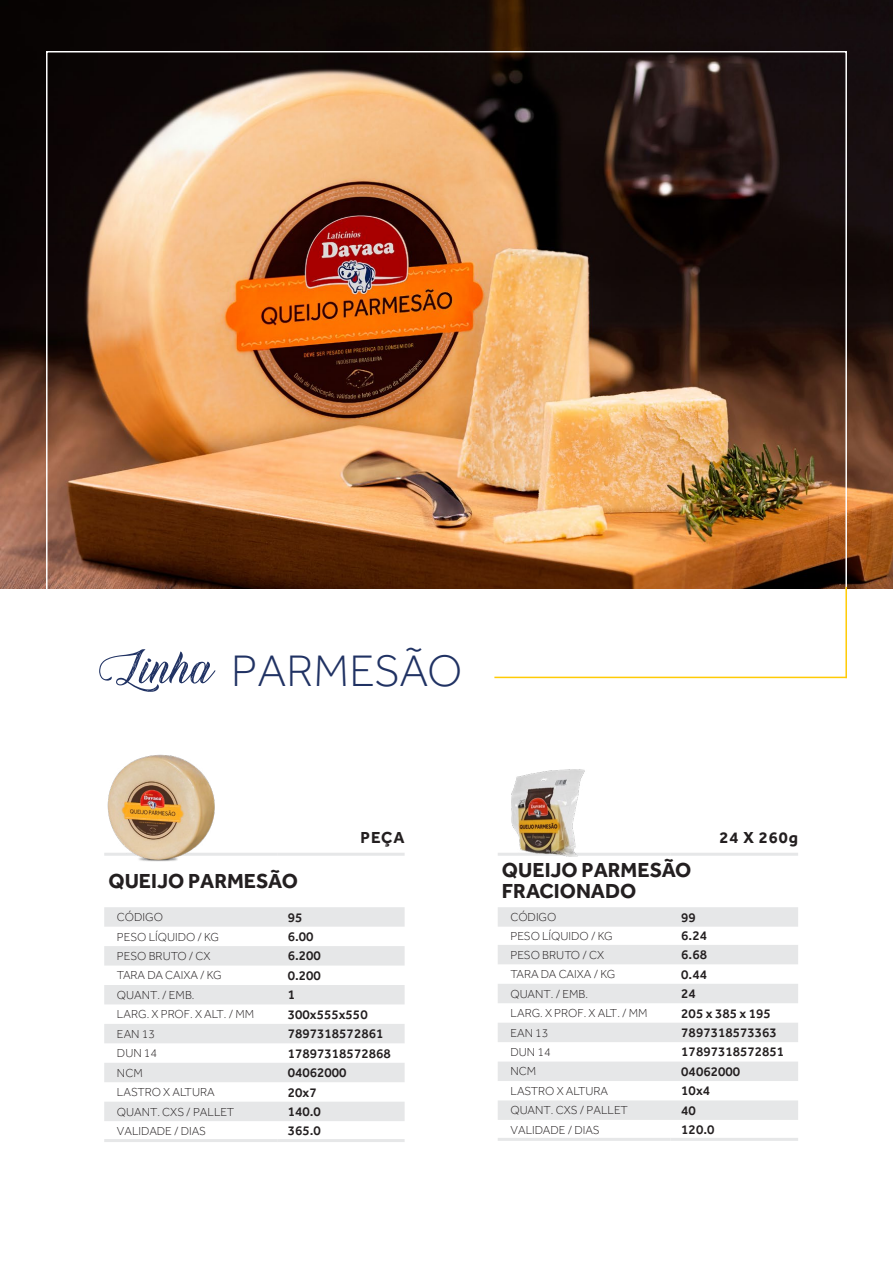
<style>
.page{position:relative;width:893px;height:1263px;background:#fff}
.page>*{position:absolute;margin:0;border:0;box-sizing:border-box;transform-origin:0 0}
.t1{font:53.25px "Honey Florist Personal Use";color:#203263}
.t2{font:300 45.6px "Effra";color:#203263}
.t3{font:700 21px/21px "Effra";color:#231f20}
.t4{font:700 16.5px "Effra";letter-spacing:.06em;color:#231f20}
.t5{font:500 13.5px "Effra";color:#231f20}
.t6{font:300 12px "Effra";color:#231f20}
</style>
<div class="page">
<img style="left:0;top:0;width:893px;height:589px">
<hr style="left:845px;top:587px;width:2px;height:91px;background:#ffcb05">
<hr style="left:494px;top:677px;width:353px;height:1px;background:#ffcb05">
<svg style="left:104px;top:907px;width:301px;height:214px;fill:#e6e7e8"></svg>
<hr style="left:104px;top:853px;width:173px;height:3px;background:#e6e7e8">
<hr style="left:277px;top:853px;width:128px;height:3px;background:#e6e7e8">
<hr style="left:104px;top:1139px;width:173px;height:3px;background:#e6e7e8">
<hr style="left:277px;top:1139px;width:128px;height:3px;background:#e6e7e8">
<img style="left:107px;top:754px;width:108px;height:108px">
<svg style="left:498px;top:907px;width:300px;height:213px;fill:#e6e7e8"></svg>
<hr style="left:498px;top:853px;width:173px;height:3px;background:#e6e7e8">
<hr style="left:671px;top:853px;width:127px;height:3px;background:#e6e7e8">
<hr style="left:498px;top:1138px;width:173px;height:3px;background:#e6e7e8">
<hr style="left:671px;top:1138px;width:127px;height:3px;background:#e6e7e8">
<img style="left:511px;top:769px;width:74px;height:88px">
<h1 class="t1" style="left:98px;top:643px;width:113px">Linha</h1>
<h2 class="t2" style="left:231px;top:645px;width:233px">PARMESÃO</h2>
<h3 class="t4" style="left:361px;top:827px;width:45px">PEÇA</h3>
<h3 class="t3" style="left:108px;top:870px;width:191px">QUEIJO PARMESÃO</h3>
<p class="t6" style="left:117px;top:910px;width:48px">CÓDIGO</p>
<p class="t5" style="left:288px;top:909px;width:16px">95</p>
<p class="t6" style="left:117px;top:930px;width:104px">PESO LÍQUIDO / KG</p>
<p class="t5" style="left:288px;top:928px;width:27px">6.00</p>
<p class="t6" style="left:117px;top:949px;width:95px">PESO BRUTO / CX</p>
<p class="t5" style="left:288px;top:948px;width:35px">6.200</p>
<p class="t6" style="left:117px;top:969px;width:106px">TARA DA CAIXA / KG</p>
<p class="t5" style="left:288px;top:967px;width:35px">0.200</p>
<p class="t6" style="left:117px;top:988px;width:79px">QUANT. / EMB.</p>
<p class="t5" style="left:288px;top:987px;width:9px">1</p>
<p class="t6" style="left:117px;top:1007px;width:139px">LARG. X PROF. X ALT. / MM</p>
<p class="t5" style="left:288px;top:1006px;width:81px">300x555x550</p>
<p class="t6" style="left:117px;top:1027px;width:39px">EAN 13</p>
<p class="t5" style="left:288px;top:1026px;width:97px">7897318572861</p>
<p class="t6" style="left:117px;top:1046px;width:42px">DUN 14</p>
<p class="t5" style="left:288px;top:1045px;width:105px">17897318572868</p>
<p class="t6" style="left:117px;top:1066px;width:27px">NCM</p>
<p class="t5" style="left:288px;top:1064px;width:60px">04062000</p>
<p class="t6" style="left:117px;top:1085px;width:99px">LASTRO X ALTURA</p>
<p class="t5" style="left:288px;top:1084px;width:30px">20x7</p>
<p class="t6" style="left:117px;top:1105px;width:119px">QUANT. CXS / PALLET</p>
<p class="t5" style="left:288px;top:1103px;width:35px">140.0</p>
<p class="t6" style="left:117px;top:1124px;width:90px">VALIDADE / DIAS</p>
<p class="t5" style="left:288px;top:1123px;width:35px">365.0</p>
<h3 class="t4" style="left:719px;top:827px;width:80px">24 X 260g</h3>
<h3 class="t3" style="left:502px;top:859px;width:191px">QUEIJO PARMESÃO<br>FRACIONADO</h3>
<p class="t6" style="left:510px;top:910px;width:48px">CÓDIGO</p>
<p class="t5" style="left:681px;top:909px;width:16px">99</p>
<p class="t6" style="left:510px;top:929px;width:104px">PESO LÍQUIDO / KG</p>
<p class="t5" style="left:681px;top:928px;width:27px">6.24</p>
<p class="t6" style="left:510px;top:948px;width:95px">PESO BRUTO / CX</p>
<p class="t5" style="left:681px;top:947px;width:27px">6.68</p>
<p class="t6" style="left:510px;top:967px;width:106px">TARA DA CAIXA / KG</p>
<p class="t5" style="left:681px;top:966px;width:27px">0.44</p>
<p class="t6" style="left:510px;top:987px;width:79px">QUANT. / EMB.</p>
<p class="t5" style="left:681px;top:985px;width:16px">24</p>
<p class="t6" style="left:510px;top:1006px;width:139px">LARG. X PROF. X ALT. / MM</p>
<p class="t5" style="left:681px;top:1005px;width:91px">205 x 385 x 195</p>
<p class="t6" style="left:510px;top:1026px;width:39px">EAN 13</p>
<p class="t5" style="left:681px;top:1024px;width:97px">7897318573363</p>
<p class="t6" style="left:510px;top:1045px;width:42px">DUN 14</p>
<p class="t5" style="left:681px;top:1044px;width:105px">17897318572851</p>
<p class="t6" style="left:510px;top:1065px;width:27px">NCM</p>
<p class="t5" style="left:681px;top:1063px;width:60px">04062000</p>
<p class="t6" style="left:510px;top:1084px;width:99px">LASTRO X ALTURA</p>
<p class="t5" style="left:681px;top:1083px;width:30px">10x4</p>
<p class="t6" style="left:510px;top:1103px;width:119px">QUANT. CXS / PALLET</p>
<p class="t5" style="left:681px;top:1102px;width:16px">40</p>
<p class="t6" style="left:510px;top:1123px;width:90px">VALIDADE / DIAS</p>
<p class="t5" style="left:681px;top:1122px;width:35px">120.0</p>
</div>
